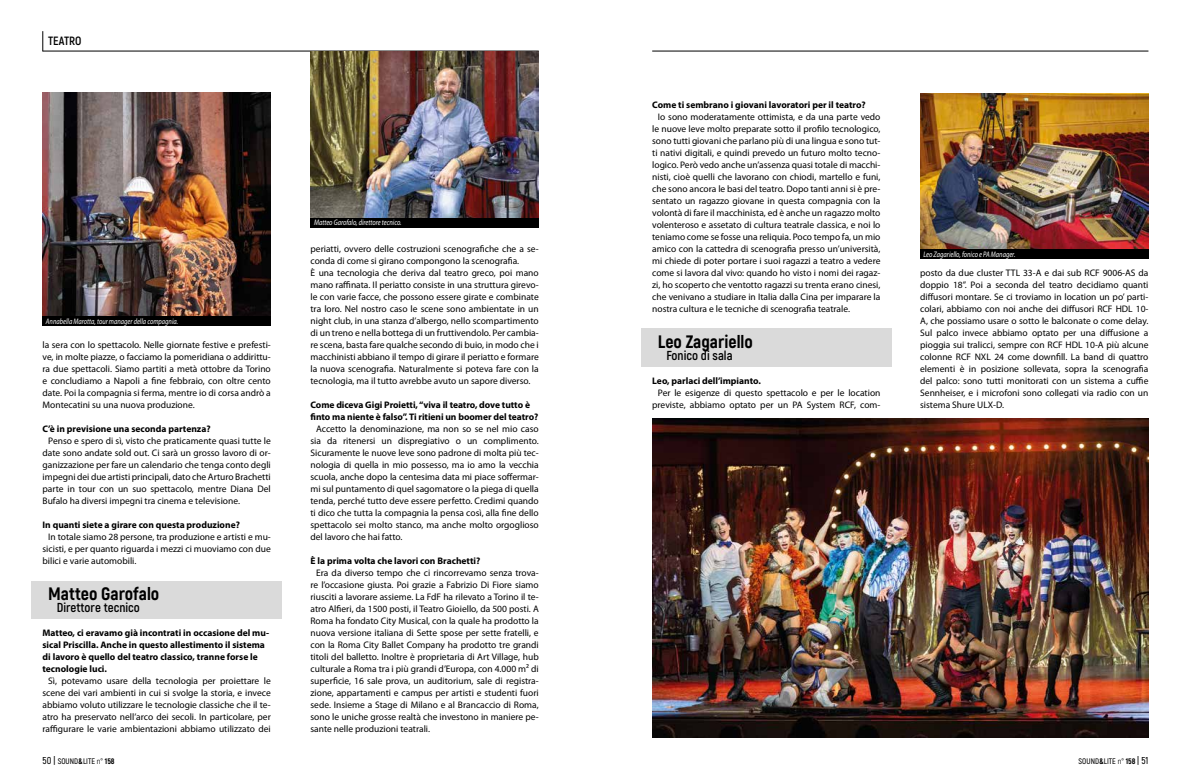
<style>
.page{position:relative;width:1191px;height:780px;background:#fff}
.page>*{position:absolute;margin:0;border:0;box-sizing:border-box;transform-origin:0 0}
.t1{font:800 18px "Akrobat";color:#000}
.t2{font:700 13px "Akrobat";color:#000}
.t3{font:700 12px "Akrobat";letter-spacing:-.005em;color:#000}
.t4{font:9.5px/12px "Myriad Pro";color:#000;text-align:justify}
.t5{font:700 9.5px/12px "Myriad Pro";color:#000}
.t6{font:italic 8px "Myriad Pro";color:#fff;scale:.8 1}
.t7{font:600 8px "Akrobat";color:#000}
.s1{font-size:10px}
.s2{font-weight:800}
.s3{font-weight:400}
</style>
<div class="page">
<hr style="left:43px;top:51px;width:496px;height:1px;background:#000">
<hr style="left:652px;top:51px;width:496px;height:1px;background:#000">
<svg style="left:43px;top:31px;width:1px;height:20px"></svg>
<div style="left:31px;top:580px;width:251px;height:25px;background:#dadada"></div>
<div style="left:31px;top:600px;width:251px;height:18px;background:#dadada"></div>
<div style="left:641px;top:328px;width:250px;height:25px;background:#dadada"></div>
<div style="left:641px;top:348px;width:250px;height:18px;background:#dadada"></div>
<img style="left:311px;top:51px;width:228px;height:167px">
<div style="left:311px;top:218px;width:228px;height:10px;background:#000"></div>
<img style="left:43px;top:93px;width:228px;height:223px">
<div style="left:43px;top:316px;width:228px;height:10px;background:#000"></div>
<img style="left:652px;top:418px;width:496px;height:319px">
<img style="left:920px;top:94px;width:228px;height:155px">
<div style="left:920px;top:249px;width:228px;height:10px;background:#000"></div>
<p class="t3" style="left:48px;top:33px;width:35px">TEATRO</p>
<p class="t6" style="left:46px;top:316px;width:167px">Annabella Marotta, tour manager della compagnia.</p>
<p class="t4" style="left:43px;top:339px;width:230px">la sera con lo spettacolo. Nelle giornate festive e prefesti&shy;ve, in molte piazze, o facciamo la pomeridiana o addirittu&shy;ra due spettacoli. Siamo partiti a metà ottobre da Torino e concludiamo a Napoli a fine febbraio, con oltre cento date. Poi la compagnia si ferma, mentre io di corsa andrò a Montecatini su una nuova produzione.</p>
<p class="t5" style="left:43px;top:422px;width:170px">C’è in previsione una seconda partenza?</p>
<p class="t4" style="left:43px;top:435px;width:230px;text-indent:6px">Penso e spero di sì, visto che praticamente quasi tutte le date sono andate sold out. Ci sarà un grosso lavoro di or&shy;ganizzazione per fare un calendario che tenga conto degli impegni dei due artisti principali, dato che Arturo Brachetti parte in tour con un suo spettacolo, mentre Diana Del Bufalo ha diversi impegni tra cinema e televisione.</p>
<p class="t5" style="left:43px;top:518px;width:199px">In quanti siete a girare con questa produzione?</p>
<p class="t4" style="left:43px;top:531px;width:230px;text-indent:6px">In totale siamo 28 persone, tra produzione e artisti e mu&shy;sicisti, e per quanto riguarda i mezzi ci muoviamo con due bilici e varie automobili.</p>
<h1 class="t1" style="left:48px;top:582px;width:113px">Matteo Garofalo</h1>
<h2 class="t2" style="left:57px;top:599px;width:85px">Direttore tecnico</h2>
<p class="t5" style="left:43px;top:626px;width:228px">Matteo, ci eravamo già incontrati in occasione del mu&shy;sical Priscilla. Anche in questo allestimento il sistema di lavoro è quello del teatro classico, tranne forse le tecnologie luci.</p>
<p class="t4" style="left:43px;top:675px;width:230px;text-align:center">Sì, potevamo usare della tecnologia per proiettare le scene dei vari ambienti in cui si svolge la storia, e invece abbiamo voluto utilizzare le tecnologie classiche che il te&shy;atro ha preservato nell’arco dei secoli. In particolare, per raffigurare le varie ambientazioni abbiamo utilizzato dei</p>
<p class="t6" style="left:314px;top:218px;width:111px">Matteo Garofalo, direttore tecnico.</p>
<p class="t4" style="left:310px;top:243px;width:230px;text-align:left">periatti, ovvero delle costruzioni scenografiche che a se&shy;conda di come si girano compongono la scenografia.<br>È una tecnologia che deriva dal teatro greco, poi mano mano raffinata. Il periatto consiste in una struttura girevo&shy;le con varie facce, che possono essere girate e combinate tra loro. Nel nostro caso le scene sono ambientate in un night club, in una stanza d’albergo, nello scompartimento di un treno e nella bottega di un fruttivendolo. Per cambia&shy;re scena, basta fare qualche secondo di buio, in modo che i macchinisti abbiano il tempo di girare il periatto e formare la nuova scenografia. Naturalmente si poteva fare con la tecnologia, ma il tutto avrebbe avuto un sapore diverso.</p>
<p class="t5" style="left:310px;top:398px;width:229px">Come diceva Gigi Proietti, “viva il teatro, dove tutto è finto ma niente è falso”. Ti ritieni un boomer del teatro?</p>
<p class="t4" style="left:310px;top:423px;width:230px;text-indent:6px">Accetto la denominazione, ma non so se nel mio caso sia da ritenersi un dispregiativo o un complimento.<br>Sicuramente le nuove leve sono padrone di molta più tec&shy;nologia di quella in mio possesso, ma io amo la vecchia scuola, anche dopo la centesima data mi piace soffermar&shy;mi sul puntamento di quel sagomatore o la piega di quella tenda, perché tutto deve essere perfetto. Credimi quando ti dico che tutta la compagnia la pensa così, alla fine dello spettacolo sei molto stanco, ma anche molto orgoglioso del lavoro che hai fatto.</p>
<p class="t5" style="left:310px;top:554px;width:171px">È la prima volta che lavori con Brachetti?</p>
<p class="t4" style="left:310px;top:567px;width:230px;text-indent:6px">Era da diverso tempo che ci rincorrevamo senza trova&shy;re l’occasione giusta. Poi grazie a Fabrizio Di Fiore siamo riusciti a lavorare assieme. La FdF ha rilevato a Torino il te&shy;atro Alfieri, da 1500 posti, il Teatro Gioiello, da 500 posti. A Roma ha fondato City Musical, con la quale ha prodotto la nuova versione italiana di Sette spose per sette fratelli, e con la Roma City Ballet Company ha prodotto tre grandi titoli del balletto. Inoltre è proprietaria di Art Village, hub culturale a Roma tra i più grandi d’Europa, con 4.000 m² di superficie, 16 sale prova, un auditorium, sale di registra&shy;zione, appartamenti e campus per artisti e studenti fuori sede. Insieme a Stage di Milano e al Brancaccio di Roma, sono le uniche grosse realtà che investono in maniere pe&shy;sante nelle produzioni teatrali.</p>
<p class="t5" style="left:652px;top:98px;width:215px">Come ti sembrano i giovani lavoratori per il teatro?</p>
<p class="t4" style="left:652px;top:111px;width:230px;text-indent:6px">Io sono moderatamente ottimista, e da una parte vedo le nuove leve molto preparate sotto il profilo tecnologico, sono tutti giovani che parlano più di una lingua e sono tut&shy;ti nativi digitali, e quindi prevedo un futuro molto tecno&shy;logico. Però vedo anche un’assenza quasi totale di macchi&shy;nisti, cioè quelli che lavorano con chiodi, martello e funi, che sono ancora le basi del teatro. Dopo tanti anni si è pre&shy;sentato un ragazzo giovane in questa compagnia con la volontà di fare il macchinista, ed è anche un ragazzo molto volenteroso e assetato di cultura teatrale classica, e noi lo teniamo come se fosse una reliquia. Poco tempo fa, un mio amico con la cattedra di scenografia presso un’università, mi chiede di poter portare i suoi ragazzi a teatro a vedere come si lavora dal vivo: quando ho visto i nomi dei ragaz&shy;zi, ho scoperto che ventotto ragazzi su trenta erano cinesi, che venivano a studiare in Italia dalla Cina per imparare la nostra cultura e le tecniche di scenografia teatrale.</p>
<h1 class="t1" style="left:658px;top:330px;width:97px">Leo Zagariello</h1>
<h2 class="t2" style="left:666px;top:347px;width:68px">Fonico di sala</h2>
<p class="t5" style="left:652px;top:374px;width:110px">Leo, parlaci dell’impianto.</p>
<p class="t4" style="left:652px;top:387px;width:230px;text-align:center">Per le esigenze di questo spettacolo e per le location previste, abbiamo optato per un PA System RCF, com-</p>
<p class="t6" style="left:923px;top:249px;width:116px">Leo Zagariello, fonico e PA Manager.</p>
<p class="t4" style="left:920px;top:267px;width:230px">posto da due cluster TTL 33-A e dai sub RCF 9006-AS da doppio 18”. Poi a seconda del teatro decidiamo quanti diffusori montare. Se ci troviamo in location un po’ parti&shy;colari, abbiamo con noi anche dei diffusori RCF HDL 10- A, che possiamo usare o sotto le balconate o come delay.<br>Sul palco invece abbiamo optato per una diffusione a pioggia sui tralicci, sempre con RCF HDL 10-A più alcune colonne RCF NXL 24 come downfill. La band di quattro elementi è in posizione sollevata, sopra la scenografia del palco: sono tutti monitorati con un sistema a cuffie Sennheiser, e i microfoni sono collegati via radio con un sistema Shure ULX-D.</p>
<p class="t7" style="left:43px;top:756px;width:74px"><span class="s1">50 |</span> SOUND<span class="s2">&amp;</span>LITE <span class="s3">n°</span> <span class="s2">158</span></p>
<p class="t7" style="left:1078px;top:756px;width:71px">SOUND<span class="s2">&amp;</span>LITE <span class="s3">n°</span> <span class="s2">158</span> <span class="s1">| 51</span></p>
</div>
